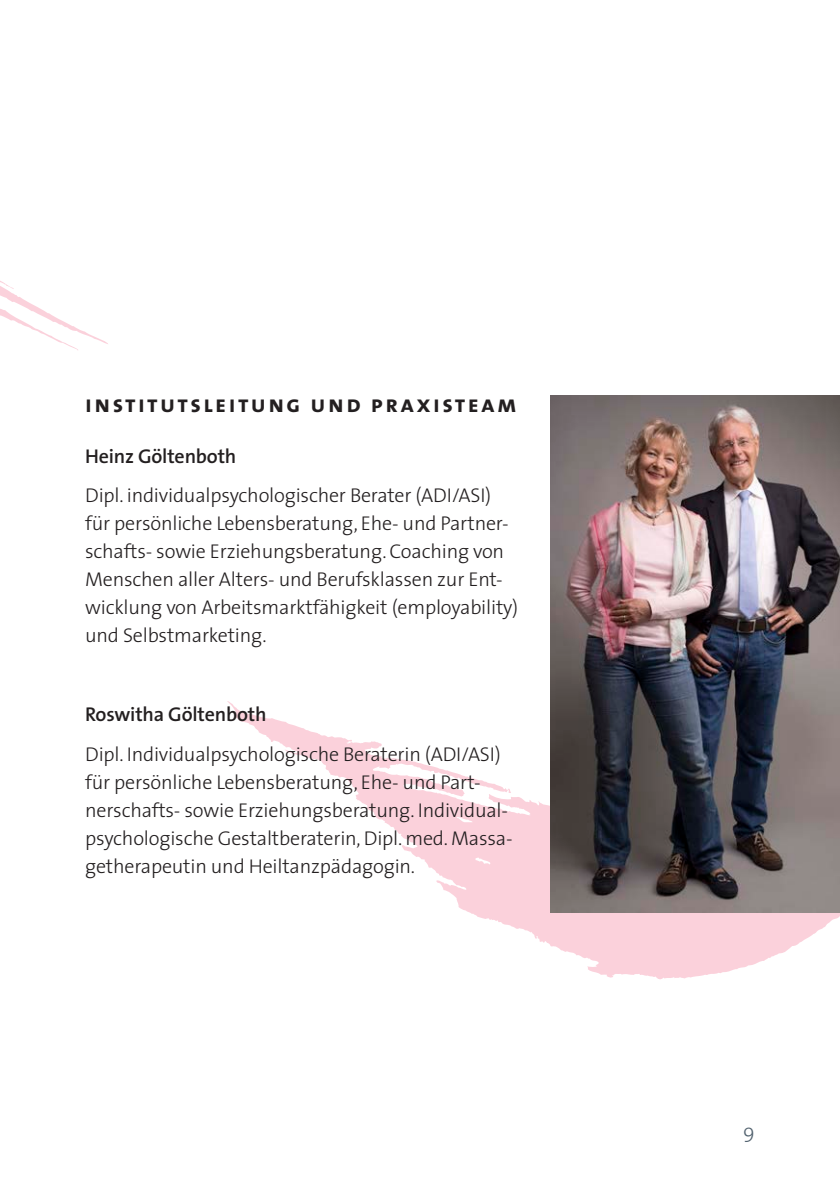
<style>
.page{position:relative;width:840px;height:1191px;background:#fff}
.page>*{position:absolute;margin:0;border:0;box-sizing:border-box;transform-origin:0 0}
.head_1_-_black{font:24px "The Sans Bold Caps";letter-spacing:.1em;color:#231f20}
.body_copy{font:300 20px/28px "The Sans";letter-spacing:-.01em;color:#231f20}
.body_copy-2{font:600 20px "The Sans";letter-spacing:-.01em;color:#231f20}
.t1{font:300 20px "The Sans";color:#52626f}
</style>
<div class="page">
<svg style="left:227px;top:701px;width:612px;height:279px"></svg>
<svg style="left:0;top:281px;width:108px;height:69px"></svg>
<img style="left:550px;top:395px;width:289px;height:517px">
<p class="head_1_-_black" style="left:85px;top:384px;width:433px">institutsleitung und praxisteam</p>
<p class="body_copy-2" style="left:85px;top:439px;width:153px">Heinz Göltenboth</p>
<p class="body_copy" style="left:85px;top:481px;width:434px">Dipl. individualpsychologischer Berater (ADI/ASI) für persönliche Lebensberatung, Ehe- und Partner&shy;schafts- sowie Erziehungsberatung. Coaching von Menschen aller Alters- und Berufsklassen zur Ent&shy;wicklung von Arbeitsmarktfähigkeit (employability) und Selbstmarketing.</p>
<p class="body_copy-2" style="left:85px;top:697px;width:183px">Roswitha Göltenboth</p>
<p class="body_copy" style="left:85px;top:739px;width:429px">Dipl. Individualpsychologische Beraterin (ADI/ASI) für persönliche Lebensberatung, Ehe- und Part&shy;nerschafts- sowie Erziehungsberatung. Individual&shy;psychologische Gestaltberaterin, Dipl. med. Massa&shy;getherapeutin und Heiltanzpädagogin.</p>
<p class="t1" style="left:742px;top:1114px;width:13px">9</p>
</div>
